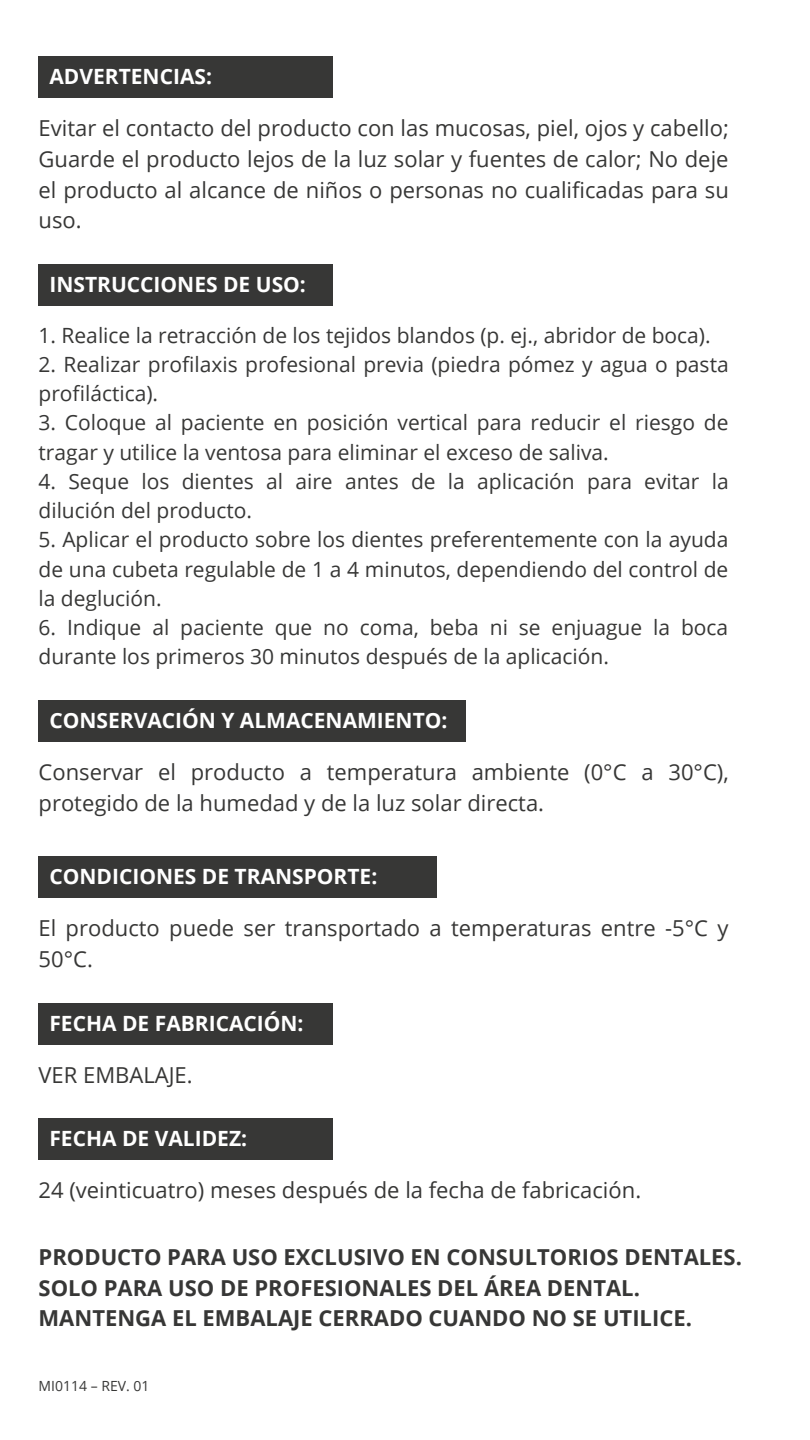
<style>
.page{position:relative;width:810px;height:1440px;background:#fff}
.page>*{position:absolute;margin:0;border:0;box-sizing:border-box;transform-origin:0 0}
.t1{font:22px/30.8px "Open Sans";color:#373736}
.t2{font:700 22px/30.8px "Open Sans";color:#373736}
.t3{font:21px/29.2px "Open Sans";color:#373736}
.t4{font:700 21px "Open Sans";color:#fff}
.t5{font:14px "Open Sans";color:#373736}
</style>
<div class="page">
<div style="left:39px;top:57px;width:294px;height:41px;background:#373736"></div>
<div style="left:39px;top:265px;width:294px;height:41px;background:#373736"></div>
<div style="left:39px;top:700px;width:427px;height:42px;background:#373736"></div>
<div style="left:39px;top:857px;width:398px;height:41px;background:#373736"></div>
<div style="left:39px;top:1003px;width:294px;height:41px;background:#373736"></div>
<div style="left:39px;top:1119px;width:294px;height:41px;background:#373736"></div>
<p class="t4" style="left:49px;top:62px;width:164px">ADVERTENCIAS:</p>
<p class="t1" style="left:39px;top:112px;width:692px;text-align:justify">Evitar el contacto del producto con las mucosas, piel, ojos y cabello; Guarde el producto lejos de la luz solar y fuentes de calor; No deje el producto al alcance de niños o personas no cualificadas para su uso.</p>
<p class="t4" style="left:49px;top:270px;width:258px">INSTRUCCIONES DE USO:</p>
<p class="t3" style="left:39px;top:320px;width:674px">1. Realice la retracción de los tejidos blandos (p. ej., abridor de boca).</p>
<p class="t3" style="left:39px;top:349px;width:692px">2. Realizar profilaxis profesional previa (piedra pómez y agua o pasta profiláctica).</p>
<p class="t3" style="left:39px;top:408px;width:691px">3. Coloque al paciente en posición vertical para reducir el riesgo de tragar y utilice la ventosa para eliminar el exceso de saliva.</p>
<p class="t3" style="left:39px;top:466px;width:692px">4. Seque los dientes al aire antes de la aplicación para evitar la dilución del producto.</p>
<p class="t3" style="left:39px;top:525px;width:691px;text-align:justify">5. Aplicar el producto sobre los dientes preferentemente con la ayuda de una cubeta regulable de 1 a 4 minutos, dependiendo del control de la deglución.</p>
<p class="t3" style="left:39px;top:612px;width:691px">6. Indique al paciente que no coma, beba ni se enjuague la boca durante los primeros 30 minutos después de la aplicación.</p>
<p class="t4" style="left:49px;top:706px;width:400px">CONSERVACIÓN Y ALMACENAMIENTO:</p>
<p class="t1" style="left:39px;top:756px;width:692px">Conservar el producto a temperatura ambiente (0°C a 30°C), protegido de la humedad y de la luz solar directa.</p>
<p class="t4" style="left:49px;top:862px;width:329px">CONDICIONES DE TRANSPORTE:</p>
<p class="t1" style="left:39px;top:912px;width:691px">El producto puede ser transportado a temperaturas entre -5°C y<br>50°C.</p>
<p class="t4" style="left:49px;top:1008px;width:256px">FECHA DE FABRICACIÓN:</p>
<p class="t1" style="left:39px;top:1059px;width:156px">VER EMBALAJE.</p>
<p class="t4" style="left:49px;top:1124px;width:199px">FECHA DE VALIDEZ:</p>
<p class="t1" style="left:39px;top:1174px;width:604px">24 (veinticuatro) meses después de la fecha de fabricación.</p>
<p class="t2" style="left:39px;top:1241px;width:705px">PRODUCTO PARA USO EXCLUSIVO EN CONSULTORIOS DENTALES.<br>SOLO PARA USO DE PROFESIONALES DEL ÁREA DENTAL.<br>MANTENGA EL EMBALAJE CERRADO CUANDO NO SE UTILICE.</p>
<p class="t5" style="left:39px;top:1376px;width:112px">MI0114 – REV. 01</p>
</div>
